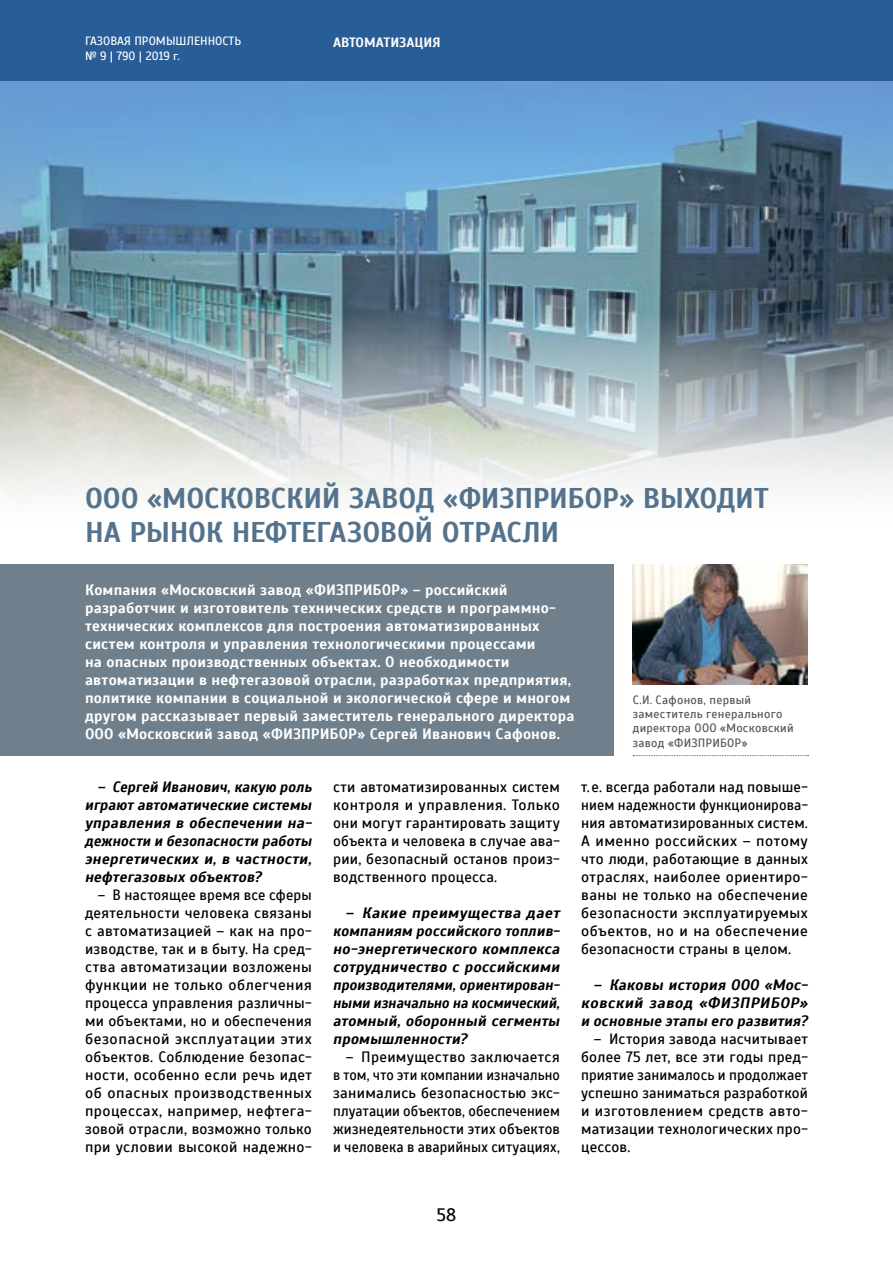
<style>
.page{position:relative;width:893px;height:1263px;background:#fff}
.page>*{position:absolute;margin:0;border:0;box-sizing:border-box;transform-origin:0 0}
.t1{font:700 28.5px/34.2px "Scada";letter-spacing:-.015em;color:#54728b}
.t2{font:18px "Scada";color:#000}
.t3{font:15px/18px "Scada";letter-spacing:.015em;color:#000;text-align:justify}
.t4{font:700 15px/18px "Scada";letter-spacing:.015em;color:#fff}
.t5{font:italic 700 15px/18px "Scada";letter-spacing:.015em;color:#000;text-align:justify}
.t6{font:italic 700 15px/18px "Scada";letter-spacing:.015em;color:#000;text-align:justify;scale:.96 1}
.t7{font:700 13.5px "Scada";color:#fff}
.t8{font:12px/14.4px "Scada";letter-spacing:.025em;color:#5b5753}
.t9{font:12px/14.4px "Scada";color:#fff}
</style>
<div class="page">
<div style="left:0;top:0;width:893px;height:81px;background:#295d97"></div>
<img style="left:0;top:81px;width:893px;height:419px">
<div style="left:0;top:564px;width:614px;height:192px;background:#6f7f8b"></div>
<img style="left:633px;top:564px;width:175px;height:120px">
<svg style="left:633px;top:755px;width:175px;height:1px"></svg>
<p class="t9" style="left:85px;top:34px;width:158px">ГАЗОВАЯ ПРОМЫШЛЕННОСТЬ № 9 | 790 | 2019 г.</p>
<p class="t7" style="left:333px;top:34px;width:109px">АВТОМАТИЗАЦИЯ</p>
<h1 class="t1" style="left:85px;top:481px;width:685px">ООО «МОСКОВСКИЙ ЗАВОД «ФИЗПРИБОР» ВЫХОДИТ<br>НА РЫНОК НЕФТЕГАЗОВОЙ ОТРАСЛИ</h1>
<p class="t4" style="left:85px;top:581px;width:491px">Компания «Московский завод «ФИЗПРИБОР» – российский разработчик и изготовитель технических средств и программно&shy;технических комплексов для построения автоматизированных систем контроля и управления технологическими процессами<br>на опасных производственных объектах. О необходимости автоматизации в нефтегазовой отрасли, разработках предприятия, политике компании в социальной и экологической сфере и многом другом рассказывает первый заместитель генерального директора ООО «Московский завод «ФИЗПРИБОР» Сергей Иванович Сафонов.</p>
<p class="t8" style="left:633px;top:692px;width:162px">С.И. Сафонов, первый заместитель генерального директора ООО «Московский завод «ФИЗПРИБОР»</p>
<p class="t6" style="left:85px;top:778px;width:238px;text-indent:13px">– Сергей Иванович, какую роль играют автоматические системы управления в обеспечении на&shy;дежности и безопасности работы энергетических и, в частности, нефтегазовых объектов?</p>
<p class="t3" style="left:85px;top:886px;width:228px;text-indent:13px">– В настоящее время все сферы деятельности человека связаны с автоматизацией – как на про&shy;изводстве, так и в быту. На сред&shy;ства автоматизации возложены функции не только облегчения процесса управления различны&shy;ми объектами, но и обеспечения безопасной эксплуатации этих объектов. Соблюдение безопас&shy;ности, особенно если речь идет об опасных производственных процессах, например, нефтега&shy;зовой отрасли, возможно только при условии высокой надежно-</p>
<p class="t3" style="left:333px;top:778px;width:228px">сти автоматизированных систем контроля и управления. Только они могут гарантировать защиту объекта и человека в случае ава&shy;рии, безопасный останов произ&shy;водственного процесса.</p>
<p class="t5" style="left:333px;top:904px;width:228px;text-indent:13px">– Какие преимущества дает компаниям российского топлив&shy;но-энергетического комплекса сотрудничество с российскими производителями, ориентирован&shy;ными изначально на космический, атомный, оборонный сегменты промышленности?</p>
<p class="t3" style="left:333px;top:1048px;width:228px;text-indent:13px">– Преимущество заключается в том, что эти компании изначально занимались безопасностью экс&shy;плуатации объектов, обеспечением жизнедеятельности этих объектов и человека в аварийных ситуациях,</p>
<p class="t3" style="left:581px;top:778px;width:228px">т.е. всегда работали над повыше&shy;нием надежности функционирова&shy;ния автоматизированных систем.<br>А именно российских – потому что люди, работающие в данных отраслях, наиболее ориентиро&shy;ваны не только на обеспечение безопасности эксплуатируемых объектов, но и на обеспечение безопасности страны в целом.</p>
<p class="t5" style="left:581px;top:976px;width:228px;text-indent:13px">– Каковы история ООО «Мос&shy;ковский завод «ФИЗПРИБОР» и основные этапы его развития?</p>
<p class="t3" style="left:581px;top:1030px;width:228px;text-indent:13px">– История завода насчитывает более 75 лет, все эти годы пред&shy;приятие занималось и продолжает успешно заниматься разработкой и изготовлением средств авто&shy;матизации технологических про&shy;цессов.</p>
<p class="t2" style="left:437px;top:1204px;width:21px">58</p>
</div>
